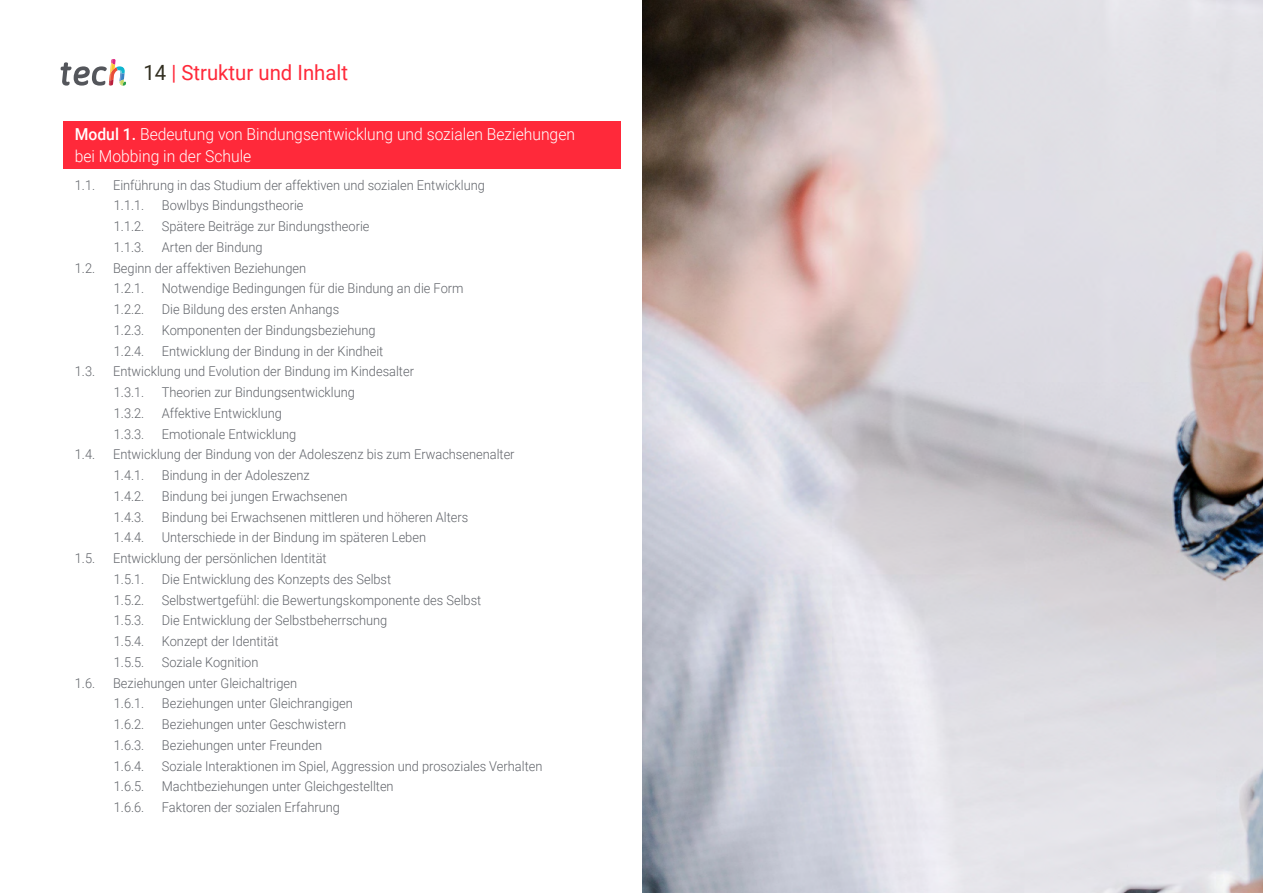
<style>
.page{position:relative;width:1263px;height:893px;background:#fff}
.page>*{position:absolute;margin:0;border:0;box-sizing:border-box;transform-origin:0 0}
.t1{font:21px "Roboto";color:#ff293a}
.t2{font:300 16.5px/22.5px "Roboto";color:#fff;scale:.95 1}
.t3{font:300 13.5px/20.7px "Roboto";color:#61646a;scale:.95 1}
.s1{color:#312e20}
.s2{font-weight:500}
</style>
<div class="page">
<div style="left:64px;top:121px;width:557px;height:48px;background:#ff293a"></div>
<svg style="left:61px;top:59px;width:65px;height:27px"></svg>
<img style="left:642px;top:0;width:621px;height:893px">
<h1 class="t1" style="left:144px;top:57px;width:206px"><span class="s1">14</span> | Struktur und Inhalt</h1>
<p class="t2" style="left:75px;top:122px;width:528px"><span class="s2">Modul 1.</span> Bedeutung von Bindungsentwicklung und sozialen Beziehungen bei Mobbing in der Schule</p>
<p class="t3" style="left:75px;top:174px;width:23px">1.1.</p>
<p class="t3" style="left:113px;top:174px;width:393px">Einführung in das Studium der affektiven und sozialen Entwicklung<br>1.1.1.</p>
<p class="t3" style="left:162px;top:195px;width:151px">Bowlbys Bindungstheorie</p>
<p class="t3" style="left:114px;top:215px;width:34px">1.1.2.</p>
<p class="t3" style="left:162px;top:215px;width:220px">Spätere Beiträge zur Bindungstheorie</p>
<p class="t3" style="left:114px;top:236px;width:34px">1.1.3.</p>
<p class="t3" style="left:162px;top:236px;width:108px">Arten der Bindung</p>
<p class="t3" style="left:75px;top:257px;width:23px">1.2.</p>
<p class="t3" style="left:113px;top:257px;width:205px">Beginn der affektiven Beziehungen<br>1.2.1.</p>
<p class="t3" style="left:162px;top:278px;width:319px">Notwendige Bedingungen für die Bindung an die Form</p>
<p class="t3" style="left:114px;top:298px;width:34px">1.2.2.</p>
<p class="t3" style="left:162px;top:298px;width:188px">Die Bildung des ersten Anhangs</p>
<p class="t3" style="left:114px;top:319px;width:34px">1.2.3.</p>
<p class="t3" style="left:162px;top:319px;width:227px">Komponenten der Bindungsbeziehung</p>
<p class="t3" style="left:114px;top:340px;width:34px">1.2.4.</p>
<p class="t3" style="left:162px;top:340px;width:235px">Entwicklung der Bindung in der Kindheit</p>
<p class="t3" style="left:75px;top:361px;width:23px">1.3.</p>
<p class="t3" style="left:113px;top:361px;width:318px">Entwicklung und Evolution der Bindung im Kindesalter<br>1.3.1.</p>
<p class="t3" style="left:162px;top:381px;width:205px">Theorien zur Bindungsentwicklung</p>
<p class="t3" style="left:114px;top:402px;width:34px">1.3.2.</p>
<p class="t3" style="left:162px;top:402px;width:128px">Affektive Entwicklung</p>
<p class="t3" style="left:114px;top:423px;width:34px">1.3.3.</p>
<p class="t3" style="left:162px;top:423px;width:143px">Emotionale Entwicklung</p>
<p class="t3" style="left:75px;top:444px;width:23px">1.4.</p>
<p class="t3" style="left:113px;top:444px;width:424px">Entwicklung der Bindung von der Adoleszenz bis zum Erwachsenenalter<br>1.4.1.</p>
<p class="t3" style="left:162px;top:464px;width:157px">Bindung in der Adoleszenz</p>
<p class="t3" style="left:114px;top:485px;width:34px">1.4.2.</p>
<p class="t3" style="left:162px;top:485px;width:197px">Bindung bei jungen Erwachsenen</p>
<p class="t3" style="left:114px;top:506px;width:34px">1.4.3.</p>
<p class="t3" style="left:162px;top:506px;width:324px">Bindung bei Erwachsenen mittleren und höheren Alters</p>
<p class="t3" style="left:114px;top:527px;width:34px">1.4.4.</p>
<p class="t3" style="left:162px;top:527px;width:280px">Unterschiede in der Bindung im späteren Leben</p>
<p class="t3" style="left:75px;top:547px;width:23px">1.5.</p>
<p class="t3" style="left:113px;top:547px;width:226px">Entwicklung der persönlichen Identität<br>1.5.1.</p>
<p class="t3" style="left:162px;top:568px;width:243px">Die Entwicklung des Konzepts des Selbst</p>
<p class="t3" style="left:114px;top:589px;width:34px">1.5.2.</p>
<p class="t3" style="left:162px;top:589px;width:338px">Selbstwertgefühl: die Bewertungskomponente des Selbst</p>
<p class="t3" style="left:114px;top:610px;width:34px">1.5.3.</p>
<p class="t3" style="left:162px;top:610px;width:239px">Die Entwicklung der Selbstbeherrschung</p>
<p class="t3" style="left:114px;top:630px;width:34px">1.5.4.</p>
<p class="t3" style="left:162px;top:630px;width:124px">Konzept der Identität</p>
<p class="t3" style="left:114px;top:651px;width:34px">1.5.5.</p>
<p class="t3" style="left:162px;top:651px;width:103px">Soziale Kognition</p>
<p class="t3" style="left:75px;top:672px;width:23px">1.6.</p>
<p class="t3" style="left:113px;top:672px;width:195px">Beziehungen unter Gleichaltrigen<br>1.6.1.</p>
<p class="t3" style="left:162px;top:693px;width:203px">Beziehungen unter Gleichrangigen</p>
<p class="t3" style="left:114px;top:713px;width:34px">1.6.2.</p>
<p class="t3" style="left:162px;top:713px;width:195px">Beziehungen unter Geschwistern</p>
<p class="t3" style="left:114px;top:734px;width:34px">1.6.3.</p>
<p class="t3" style="left:162px;top:734px;width:170px">Beziehungen unter Freunden</p>
<p class="t3" style="left:114px;top:755px;width:34px">1.6.4.</p>
<p class="t3" style="left:162px;top:755px;width:402px">Soziale Interaktionen im Spiel, Aggression und prosoziales Verhalten</p>
<p class="t3" style="left:114px;top:776px;width:34px">1.6.5.</p>
<p class="t3" style="left:162px;top:776px;width:246px">Machtbeziehungen unter Gleichgestellten</p>
<p class="t3" style="left:114px;top:796px;width:34px">1.6.6.</p>
<p class="t3" style="left:162px;top:796px;width:189px">Faktoren der sozialen Erfahrung</p>
</div>
